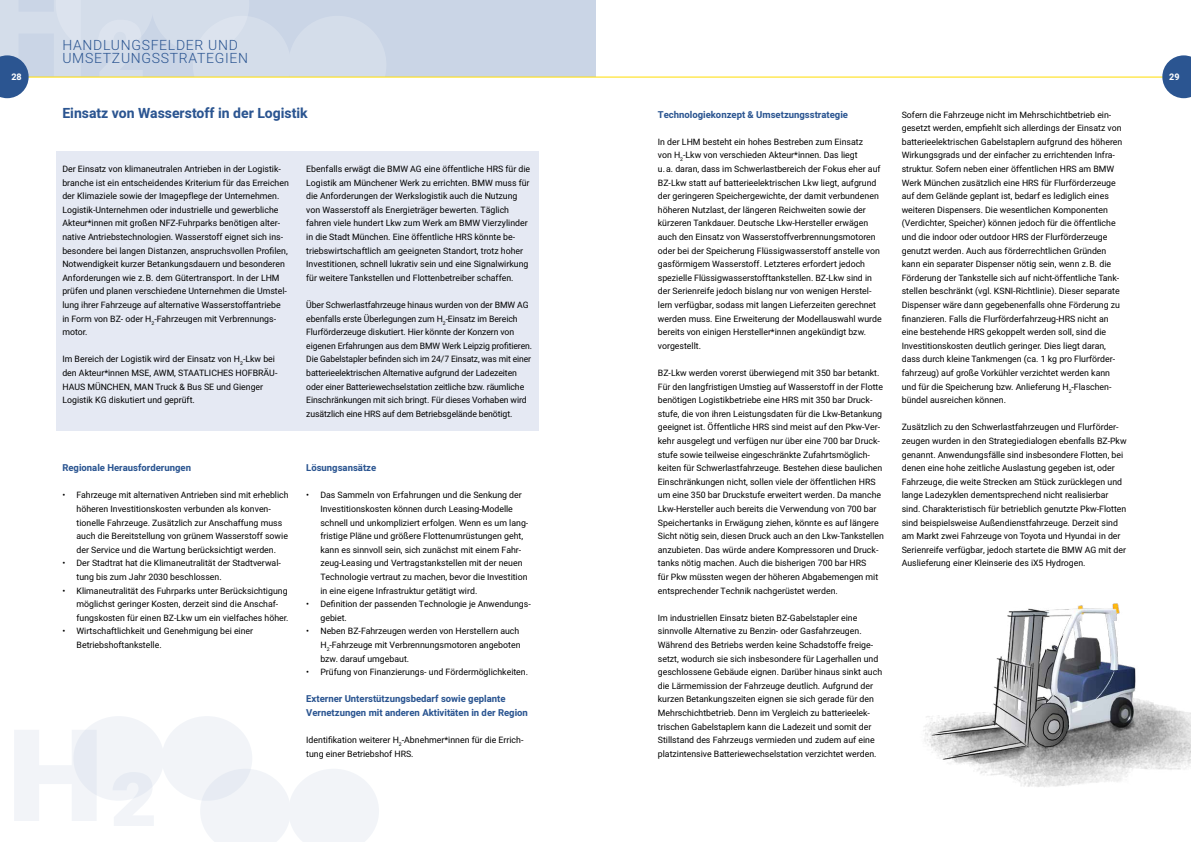
<style>
.page{position:relative;width:1191px;height:842px;background:#fff}
.page>*{position:absolute;margin:0;border:0;box-sizing:border-box;transform-origin:0 0}
.t1{font:300 14px/13.6px "Heebo";letter-spacing:.05em;color:#2b5591}
.t2{font:700 14px "Heebo";color:#2b5591}
.t3{font:700 9.5px/13.6px "Heebo";color:#2b5591}
.t4{font:700 9px "Heebo";color:#fff}
.t5{font:8.8px/13.6px "Heebo";color:#000}
</style>
<div class="page">
<div style="left:0;top:0;width:595px;height:77px;background:#cad5e6"></div>
<svg style="left:193px;top:16px;width:98px;height:98px;fill:#d4ddea"></svg>
<svg style="left:288px;top:16px;width:98px;height:98px;fill:#d4ddea"></svg>
<hr style="left:0;top:77px;width:1191px;height:1px;background:#fd0">
<svg style="left:0;top:0;width:249px;height:98px"></svg>
<svg style="left:1162px;top:55px;width:29px;height:43px"></svg>
<div style="left:57px;top:151px;width:482px;height:279px;background:#e5e9f3"></div>
<svg style="left:14px;top:730px;width:140px;height:96px"></svg>
<div style="left:73px;top:716px;width:91px;height:85px;background:#f2f4f8;border-radius:50%"></div>
<div style="left:162px;top:716px;width:90px;height:85px;background:#f2f4f8;border-radius:50%"></div>
<svg style="left:200px;top:769px;width:179px;height:73px"></svg>
<img style="left:923px;top:603px;width:268px;height:184px">
<h1 class="t1" style="left:62px;top:38px;width:187px">HANDLUNGSFELDER UND<br>UMSETZUNGSSTRATEGIEN</h1>
<p class="t4" style="left:11px;top:70px;width:12px">28</p>
<p class="t4" style="left:1169px;top:70px;width:12px">29</p>
<h1 class="t2" style="left:62px;top:103px;width:247px">Einsatz von Wasserstoff in der Logistik</h1>
<p class="t5" style="left:62px;top:162px;width:228px">Der Einsatz von klimaneutralen Antrieben in der Logistik&shy;branche ist ein entscheidendes Kriterium für das Erreichen der Klimaziele sowie der Imagepflege der Unternehmen.<br>Logistik-Unternehmen oder industrielle und gewerbliche Akteur*innen mit großen NFZ-Fuhrparks benötigen alter&shy;native Antriebstechnologien. Wasserstoff eignet sich ins&shy;besondere bei langen Distanzen, anspruchsvollen Profilen, Notwendigkeit kurzer Betankungsdauern und besonderen Anforderungen wie z.B. dem Gütertransport. In der LHM prüfen und planen verschiedene Unternehmen die Umstel&shy;lung ihrer Fahrzeuge auf alternative Wasserstoffantriebe in Form von BZ- oder H<sub>2</sub>-Fahrzeugen mit Verbrennungs&shy;motor.</p>
<p class="t5" style="left:62px;top:352px;width:216px">Im Bereich der Logistik wird der Einsatz von H<sub>2</sub>-Lkw bei den Akteur*innen MSE, AWM, STAATLICHES HOFBRÄU-HAUS MÜNCHEN, MAN Truck &amp; Bus SE und Gienger Logistik KG diskutiert und geprüft.</p>
<p class="t5" style="left:306px;top:162px;width:225px">Ebenfalls erwägt die BMW AG eine öffentliche HRS für die Logistik am Münchener Werk zu errichten. BMW muss für die Anforderungen der Werkslogistik auch die Nutzung von Wasserstoff als Energieträger bewerten. Täglich fahren viele hundert Lkw zum Werk am BMW Vierzylinder in die Stadt München. Eine öffentliche HRS könnte be&shy;triebswirtschaftlich am geeigneten Standort, trotz hoher Investitionen, schnell lukrativ sein und eine Signalwirkung für weitere Tankstellen und Flottenbetreiber schaffen.</p>
<p class="t5" style="left:306px;top:298px;width:227px">Über Schwerlastfahrzeuge hinaus wurden von der BMW AG ebenfalls erste Überlegungen zum H<sub>2</sub>-Einsatz im Bereich Flurförderzeuge diskutiert. Hier könnte der Konzern von eigenen Erfahrungen aus dem BMW Werk Leipzig profitieren.<br>Die Gabelstapler befinden sich im 24/7 Einsatz, was mit einer batterieelektrischen Alternative aufgrund der Ladezeiten oder einer Batteriewechselstation zeitliche bzw. räumliche Einschränkungen mit sich bringt. Für dieses Vorhaben wird zusätzlich eine HRS auf dem Betriebsgelände benötigt.</p>
<p class="t3" style="left:62px;top:461px;width:130px">Regionale Herausforderungen</p>
<p class="t5" style="left:77px;top:488px;width:213px;text-indent:-14px">• Fahrzeuge mit alternativen Antrieben sind mit erheblich höheren Investitionskosten verbunden als konven&shy;tionelle Fahrzeuge. Zusätzlich zur Anschaffung muss auch die Bereitstellung von grünem Wasserstoff sowie der Service und die Wartung berücksichtigt werden.</p>
<p class="t5" style="left:77px;top:556px;width:206px;text-indent:-14px">• Der Stadtrat hat die Klimaneutralität der Stadtverwal&shy;tung bis zum Jahr 2030 beschlossen.</p>
<p class="t5" style="left:77px;top:584px;width:213px;text-indent:-14px">• Klimaneutralität des Fuhrparks unter Berücksichtigung möglichst geringer Kosten, derzeit sind die Anschaf&shy;fungskosten für einen BZ-Lkw um ein vielfaches höher.</p>
<p class="t5" style="left:77px;top:624px;width:178px;text-indent:-14px">• Wirtschaftlichkeit und Genehmigung bei einer<br>Betriebshoftankstelle.</p>
<p class="t3" style="left:306px;top:461px;width:71px">Lösungsansätze</p>
<p class="t5" style="left:320px;top:488px;width:209px;text-indent:-14px">• Das Sammeln von Erfahrungen und die Senkung der Investitionskosten können durch Leasing-Modelle schnell und unkompliziert erfolgen. Wenn es um lang&shy;fristige Pläne und größere Flottenumrüstungen geht, kann es sinnvoll sein, sich zunächst mit einem Fahr&shy;zeug-Leasing und Vertragstankstellen mit der neuen Technologie vertraut zu machen, bevor die Investition in eine eigene Infrastruktur getätigt wird.</p>
<p class="t5" style="left:320px;top:597px;width:212px;text-indent:-14px">• Definition der passenden Technologie je Anwendungs&shy;gebiet.</p>
<p class="t5" style="left:320px;top:624px;width:202px;text-indent:-14px">• Neben BZ-Fahrzeugen werden von Herstellern auch<br>H<sub>2</sub>-Fahrzeuge mit Verbrennungsmotoren angeboten bzw. darauf umgebaut.</p>
<p class="t5" style="left:306px;top:665px;width:223px">• Prüfung von Finanzierungs- und Fördermöglichkeiten.</p>
<p class="t3" style="left:306px;top:692px;width:223px">Externer Unterstützungsbedarf sowie geplante<br>Vernetzungen mit anderen Aktivitäten in der Region</p>
<p class="t5" style="left:306px;top:733px;width:219px">Identifikation weiterer H<sub>2</sub>-Abnehmer*innen für die Errich&shy;tung einer Betriebshof HRS.</p>
<p class="t3" style="left:658px;top:108px;width:192px">Technologiekonzept &amp; Umsetzungsstrategie</p>
<p class="t5" style="left:658px;top:135px;width:225px">In der LHM besteht ein hohes Bestreben zum Einsatz<br>von H<sub>2</sub>-Lkw von verschieden Akteur*innen. Das liegt<br>u.a. daran, dass im Schwerlastbereich der Fokus eher auf BZ-Lkw statt auf batterieelektrischen Lkw liegt, aufgrund der geringeren Speichergewichte, der damit verbundenen höheren Nutzlast, der längeren Reichweiten sowie der kürzeren Tankdauer. Deutsche Lkw-Hersteller erwägen auch den Einsatz von Wasserstoffverbrennungsmotoren oder bei der Speicherung Flüssigwasserstoff anstelle von gasförmigem Wasserstoff. Letzteres erfordert jedoch spezielle Flüssigwasserstofftankstellen. BZ-Lkw sind in der Serienreife jedoch bislang nur von wenigen Herstel&shy;lern verfügbar, sodass mit langen Lieferzeiten gerechnet werden muss. Eine Erweiterung der Modellauswahl wurde bereits von einigen Hersteller*innen angekündigt bzw. vorgestellt.</p>
<p class="t5" style="left:658px;top:366px;width:227px">BZ-Lkw werden vorerst überwiegend mit 350 bar betankt.<br>Für den langfristigen Umstieg auf Wasserstoff in der Flotte benötigen Logistikbetriebe eine HRS mit 350 bar Druck&shy;stufe, die von ihren Leistungsdaten für die Lkw-Betankung geeignet ist. Öffentliche HRS sind meist auf den Pkw-Ver&shy;kehr ausgelegt und verfügen nur über eine 700 bar Druck&shy;stufe sowie teilweise eingeschränkte Zufahrtsmöglich&shy;keiten für Schwerlastfahrzeuge. Bestehen diese baulichen Einschränkungen nicht, sollen viele der öffentlichen HRS um eine 350 bar Druckstufe erweitert werden. Da manche Lkw-Hersteller auch bereits die Verwendung von 700 bar Speichertanks in Erwägung ziehen, könnte es auf längere Sicht nötig sein, diesen Druck auch an den Lkw-Tankstellen anzubieten. Das würde andere Kompressoren und Druck&shy;tanks nötig machen. Auch die bisherigen 700 bar HRS<br>für Pkw müssten wegen der höheren Abgabemengen mit entsprechender Technik nachgerüstet werden.</p>
<p class="t5" style="left:658px;top:611px;width:226px">Im industriellen Einsatz bieten BZ-Gabelstapler eine sinnvolle Alternative zu Benzin- oder Gasfahrzeugen.<br>Während des Betriebs werden keine Schadstoffe freige&shy;setzt, wodurch sie sich insbesondere für Lagerhallen und geschlossene Gebäude eignen. Darüber hinaus sinkt auch die Lärmemission der Fahrzeuge deutlich. Aufgrund der kurzen Betankungszeiten eignen sie sich gerade für den Mehrschichtbetrieb. Denn im Vergleich zu batterieelek&shy;trischen Gabelstaplern kann die Ladezeit und somit der Stillstand des Fahrzeugs vermieden und zudem auf eine platzintensive Batteriewechselstation verzichtet werden.</p>
<p class="t5" style="left:901px;top:108px;width:222px">Sofern die Fahrzeuge nicht im Mehrschichtbetrieb ein&shy;gesetzt werden, empfiehlt sich allerdings der Einsatz von batterieelektrischen Gabelstaplern aufgrund des höheren Wirkungsgrads und der einfacher zu errichtenden Infra&shy;struktur. Sofern neben einer öffentlichen HRS am BMW Werk München zusätzlich eine HRS für Flurförderzeuge auf dem Gelände geplant ist, bedarf es lediglich eines weiteren Dispensers. Die wesentlichen Komponenten (Verdichter, Speicher) können jedoch für die öffentliche und die indoor oder outdoor HRS der Flurförderzeuge genutzt werden. Auch aus förderrechtlichen Gründen kann ein separater Dispenser nötig sein, wenn z.B. die Förderung der Tankstelle sich auf nicht-öffentliche Tank&shy;stellen beschränkt (vgl. KSNI-Richtlinie). Dieser separate Dispenser wäre dann gegebenenfalls ohne Förderung zu finanzieren. Falls die Flurförderfahrzeug-HRS nicht an eine bestehende HRS gekoppelt werden soll, sind die Investitionskosten deutlich geringer. Dies liegt daran, dass durch kleine Tankmengen (ca. 1 kg pro Flurförder&shy;fahrzeug) auf große Vorkühler verzichtet werden kann und für die Speicherung bzw. Anlieferung H<sub>2</sub>-Flaschen&shy;bündel ausreichen können.</p>
<p class="t5" style="left:901px;top:420px;width:226px">Zusätzlich zu den Schwerlastfahrzeugen und Flurförder&shy;zeugen wurden in den Strategiedialogen ebenfalls BZ-Pkw genannt. Anwendungsfälle sind insbesondere Flotten, bei denen eine hohe zeitliche Auslastung gegeben ist, oder Fahrzeuge, die weite Strecken am Stück zurücklegen und lange Ladezyklen dementsprechend nicht realisierbar sind. Charakteristisch für betrieblich genutzte Pkw-Flotten sind beispielsweise Außendienstfahrzeuge. Derzeit sind am Markt zwei Fahrzeuge von Toyota und Hyundai in der Serienreife verfügbar, jedoch startete die BMW AG mit der Auslieferung einer Kleinserie des iX5 Hydrogen.</p>
</div>
